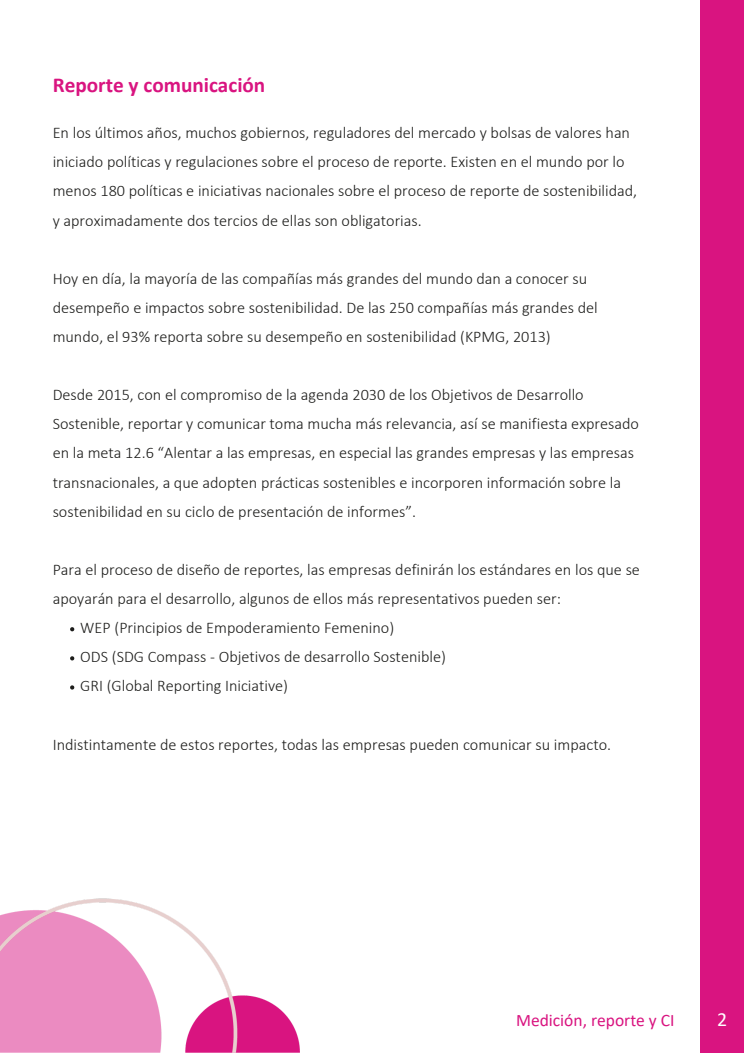
<style>
.page{position:relative;width:744px;height:1053px;background:#fff}
.page>*{position:absolute;margin:0;border:0;box-sizing:border-box;transform-origin:0 0}
.t1{font:700 21.24px "Calibri";color:#d91480}
.t2{font:20px "Calibri";color:#fff}
.t3{font:17.48px "Calibri";color:#d91480}
.t4{font:300 16.24px/29.1px "Calibri";color:#1d1d1b}
</style>
<div class="page">
<div style="left:700px;top:0;width:44px;height:1052px;background:#d91480"></div>
<svg style="left:70px;top:627px;width:4px;height:4px"></svg>
<svg style="left:70px;top:656px;width:4px;height:4px"></svg>
<svg style="left:70px;top:685px;width:4px;height:4px"></svg>
<img style="left:0;top:898px;width:300px;height:154px">
<p class="t1" style="left:53px;top:76px;width:214px">Reporte y comunicación</p>
<h1 class="t4" style="left:53px;top:119px;width:586px">En los últimos años, muchos gobiernos, reguladores del mercado y bolsas de valores han iniciado políticas y regulaciones sobre el proceso de reporte. Existen en el mundo por lo menos 180 políticas e iniciativas nacionales sobre el proceso de reporte de sostenibilidad, y aproximadamente dos tercios de ellas son obligatorias.</h1>
<p class="t4" style="left:53px;top:265px;width:547px">Hoy en día, la mayoría de las compañías más grandes del mundo dan a conocer su desempeño e impactos sobre sostenibilidad. De las 250 compañías más grandes del mundo, el 93% reporta sobre su desempeño en sostenibilidad (KPMG, 2013)</p>
<p class="t4" style="left:53px;top:381px;width:588px">Desde 2015, con el compromiso de la agenda 2030 de los Objetivos de Desarrollo Sostenible, reportar y comunicar toma mucha más relevancia, así se manifiesta expresado en la meta 12.6 “Alentar a las empresas, en especial las grandes empresas y las empresas transnacionales, a que adopten prácticas sostenibles e incorporen información sobre la sostenibilidad en su ciclo de presentación de informes”.</p>
<p class="t4" style="left:53px;top:556px;width:589px">Para el proceso de diseño de reportes, las empresas definirán los estándares en los que se apoyarán para el desarrollo, algunos de ellos más representativos pueden ser:</p>
<p class="t4" style="left:80px;top:614px;width:315px">WEP (Principios de Empoderamiento Femenino)</p>
<p class="t4" style="left:80px;top:643px;width:367px">ODS (SDG Compass - Objetivos de desarrollo Sostenible)</p>
<p class="t4" style="left:80px;top:672px;width:209px">GRI (Global Reporting Iniciative)</p>
<p class="t4" style="left:53px;top:731px;width:560px">Indistintamente de estos reportes, todas las empresas pueden comunicar su impacto.</p>
<p class="t3" style="left:516px;top:1012px;width:160px">Medición, reporte y CI</p>
<p class="t2" style="left:717px;top:1011px;width:12px">2</p>
</div>
